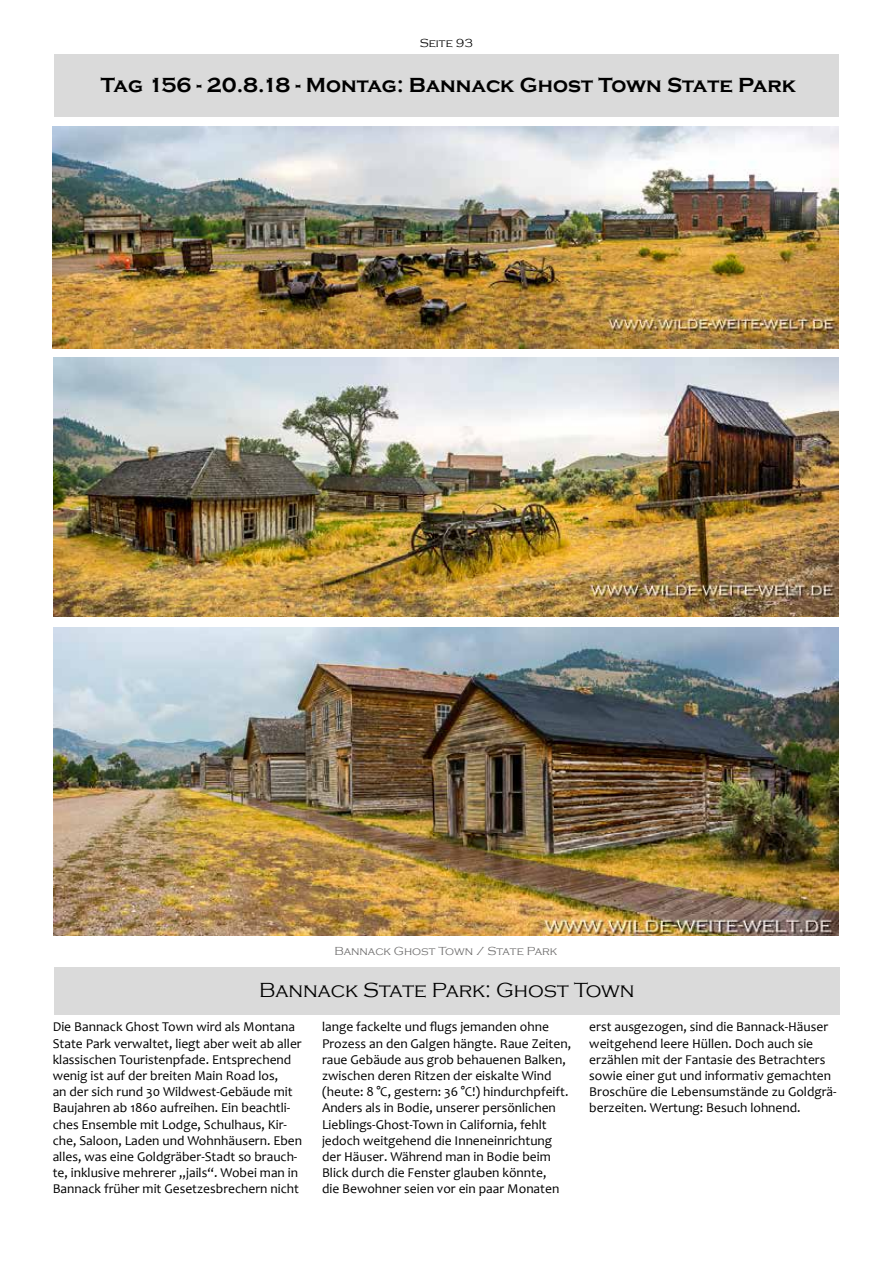
<style>
.page{position:relative;width:893px;height:1263px;background:#fff}
.page>*{position:absolute;margin:0;border:0;box-sizing:border-box;transform-origin:0 0}
.t1{font:700 21px "Copperplate Gothic";color:#000}
.t2{font:300 21px "Copperplate Gothic";color:#000}
.t3{font:13.5px/16.2px "Candara";color:#000}
.t4{font:300 12px "Copperplate Gothic";color:#706f6f}
.t5{font:300 12px "Copperplate Gothic";color:#000}
</style>
<div class="page">
<img style="left:53px;top:126px;width:786px;height:223px">
<div style="left:54px;top:55px;width:785px;height:62px;background:#dadada"></div>
<div style="left:54px;top:967px;width:786px;height:47px;background:#dadada"></div>
<img style="left:53px;top:357px;width:786px;height:260px">
<img style="left:53px;top:627px;width:786px;height:309px">
<p class="t5" style="left:420px;top:36px;width:55px">Seite 93</p>
<h1 class="t1" style="left:101px;top:73px;width:697px">Tag 156 - 20.8.18 - Montag: Bannack Ghost Town State Park</h1>
<p class="t4" style="left:334px;top:944px;width:224px">Bannack Ghost Town / State Park</p>
<h1 class="t2" style="left:259px;top:979px;width:377px">Bannack State Park: Ghost Town</h1>
<p class="t3" style="left:322px;top:1019px;width:251px">lange fackelte und flugs jemanden ohne Prozess an den Galgen hängte. Raue Zeiten, raue Gebäude aus grob behauenen Balken, zwischen deren Ritzen der eiskalte Wind (heute: 8 °C, gestern: 36 °C!) hindurchpfeift.<br>Anders als in Bodie, unserer persönlichen Lieblings-Ghost-Town in California, fehlt jedoch weitgehend die Inneneinrichtung der Häuser. Während man in Bodie beim Blick durch die Fenster glauben könnte,<br>die Bewohner seien vor ein paar Monaten</p>
<p class="t3" style="left:53px;top:1019px;width:251px">Die Bannack Ghost Town wird als Montana State Park verwaltet, liegt aber weit ab aller klassischen Touristenpfade. Entsprechend wenig ist auf der breiten Main Road los,<br>an der sich rund 30 Wildwest-Gebäude mit Baujahren ab 1860 aufreihen. Ein beachtli&shy;ches Ensemble mit Lodge, Schulhaus, Kir&shy;che, Saloon, Laden und Wohnhäusern. Eben alles, was eine Goldgräber-Stadt so brauch&shy;te, inklusive mehrerer „jails“. Wobei man in Bannack früher mit Gesetzesbrechern nicht</p>
<p class="t3" style="left:589px;top:1019px;width:249px">erst ausgezogen, sind die Bannack-Häuser weitgehend leere Hüllen. Doch auch sie erzählen mit der Fantasie des Betrachters sowie einer gut und informativ gemachten Broschüre die Lebensumstände zu Goldgrä&shy;berzeiten. Wertung: Besuch lohnend.</p>
</div>
